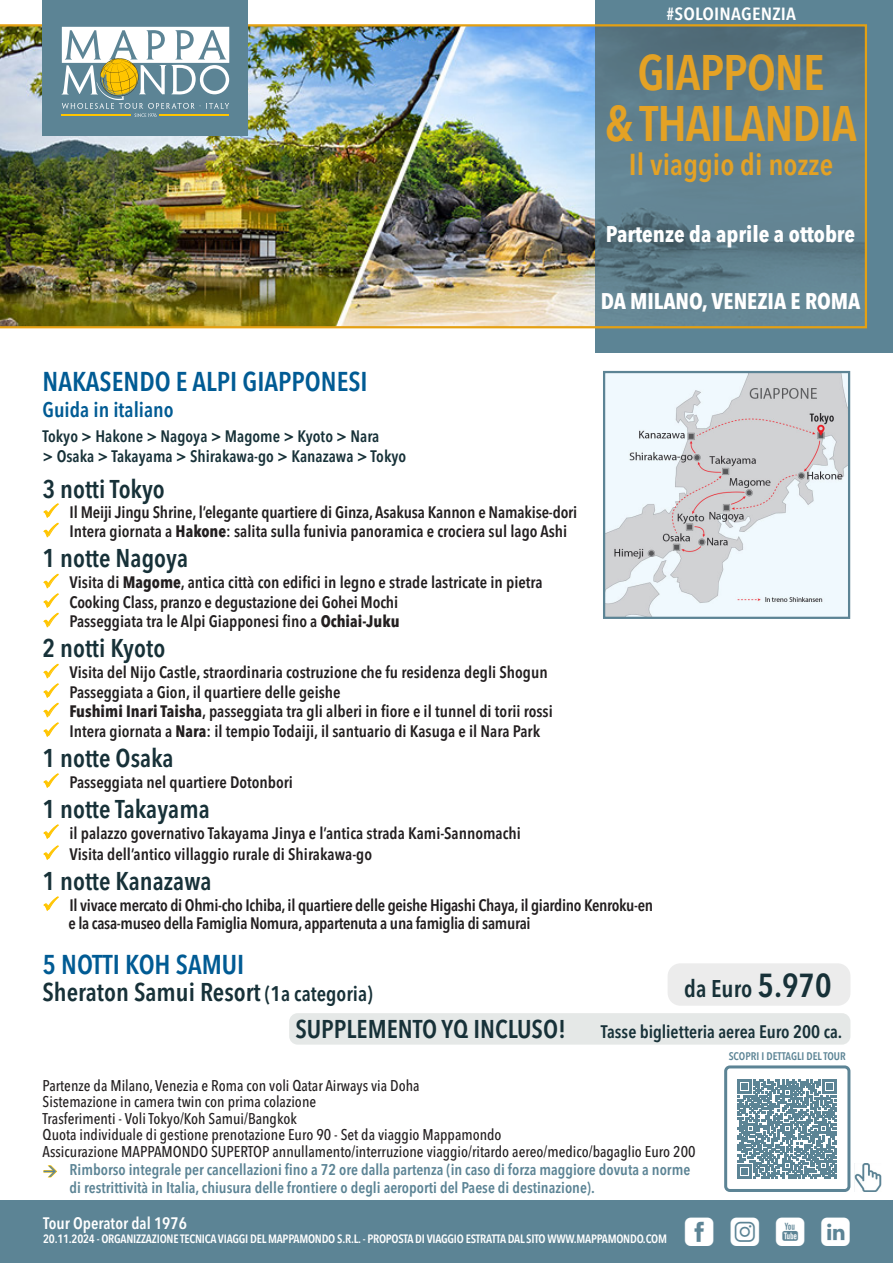
<style>
.page{position:relative;width:893px;height:1263px;background:#fff}
.page>*{position:absolute;margin:0;border:0;box-sizing:border-box;transform-origin:0 0}
.t1{font:600 condensed 49.5px "Avenir Next LT Pro";letter-spacing:-.02em;color:#e4a225}
.t2{font:36px "Mappamondoutil";color:#fff}
.t3{font:600 condensed 30px "Avenir Next LT Pro";color:#e4a225}
.t4{font:600 condensed 27px "Avenir Next LT Pro";color:#005b94}
.t5{font:600 condensed 25.5px "Avenir Next LT Pro";color:#173138}
.t6{font:600 condensed 24px "Avenir Next LT Pro";color:#173138}
.t7{font:700 condensed 22.5px "Avenir Next LT Pro";color:#fff}
.t8{font:600 condensed 21px "Avenir Next LT Pro";color:#005b94}
.t9{font:600 condensed 18px "Avenir Next LT Pro";letter-spacing:-.005em;color:#173138}
.t10{font:600 condensed 17.55px "Avenir Next LT Pro";letter-spacing:.01em;color:#fff;scale:1.11 1}
.t11{font:600 condensed 16.5px "Avenir Next LT Pro";color:#231f20}
.t12{font:600 condensed 16.5px "Avenir Next LT Pro";letter-spacing:-.02em;color:#231f20}
.t13{font:600 condensed 16.5px "Avenir Next LT Pro";color:#173138}
.t14{font:600 condensed 16.5px "Avenir Next LT Pro";color:#fff}
.t15{font:500 condensed 15.45px "Avenir Next LT Pro";color:#231f20}
.t16{font:600 condensed 15.45px/18px "Avenir Next LT Pro";color:#5c8495}
.t17{font:600 condensed 12px "Avenir Next LT Pro";letter-spacing:-.02em;color:#fff}
.t18{font:600 condensed 10.95px "Avenir Next LT Pro";color:#5c8495}
.s1{font-weight:700}
.s2{font-size:21px}
.s3{font-size:33px}
</style>
<div class="page">
<div style="left:0;top:1200px;width:893px;height:63px;background:#5c8495"></div>
<div style="left:289px;top:1013px;width:561px;height:31px;background:#e5e8e7;border-radius:9px"></div>
<div style="left:668px;top:963px;width:182px;height:43px;background:#ececec;border-radius:13px"></div>
<div style="left:595px;top:0;width:298px;height:353px;background:#5c8495"></div>
<img style="left:606px;top:374px;width:241px;height:242px">
<div style="left:603px;top:371px;width:247px;height:248px;border:2px solid #5c8495"></div>
<img style="left:0;top:24px;width:867px;height:304px">
<div style="left:42px;top:0;width:206px;height:136px;background:#5c8495"></div>
<svg style="left:62px;top:27px;width:167px;height:90px"></svg>
<div style="left:724px;top:1065px;width:126px;height:127px;border:3px solid #5c8495;border-radius:4px"></div>
<svg style="left:737px;top:1079px;width:100px;height:99px"></svg>
<img style="left:855px;top:1163px;width:26px;height:28px">
<p class="t10" style="left:667px;top:3px;width:118px">#SOLOINAGENZIA</p>
<p class="t1" style="left:637px;top:42px;width:189px">GIAPPONE</p>
<p class="t1" style="left:605px;top:93px;width:253px">&amp; THAILANDIA</p>
<p class="t3" style="left:629px;top:146px;width:206px">Il viaggio di nozze</p>
<p class="t7" style="left:606px;top:220px;width:251px">Partenze da aprile a ottobre</p>
<p class="t4" style="left:43px;top:365px;width:327px">NAKASENDO E ALPI GIAPPONESI</p>
<p class="t8" style="left:43px;top:397px;width:133px">Guida in italiano</p>
<p class="t13" style="left:43px;top:427px;width:338px">Tokyo &gt; Hakone &gt; Nagoya &gt; Magome &gt; Kyoto &gt; Nara</p>
<p class="t13" style="left:43px;top:446px;width:365px">&gt; Osaka &gt; Takayama &gt; Shirakawa-go &gt; Kanazawa &gt; Tokyo</p>
<p class="t7" style="left:601px;top:287px;width:261px">DA MILANO, VENEZIA E ROMA</p>
<p class="t5" style="left:43px;top:474px;width:124px">3 notti Tokyo</p>
<p class="t11" style="left:70px;top:502px;width:509px">Il Meiji Jingu Shrine, l’elegante quartiere di Ginza, Asakusa Kannon e Namakise-dori</p>
<p class="t11" style="left:70px;top:521px;width:499px">Intera giornata a <span class="s1">Hakone</span>: salita sulla funivia panoramica e crociera sul lago Ashi</p>
<p class="t5" style="left:43px;top:543px;width:147px">1 notte Nagoya</p>
<p class="t11" style="left:70px;top:572px;width:475px">Visita di <span class="s1">Magome</span>, antica città con edifici in legno e strade lastricate in pietra</p>
<p class="t11" style="left:70px;top:592px;width:330px">Cooking Class, pranzo e degustazione dei Gohei Mochi</p>
<p class="t11" style="left:70px;top:611px;width:332px">Passeggiata tra le Alpi Giapponesi fino a <span class="s1">Ochiai-Juku</span></p>
<p class="t5" style="left:43px;top:633px;width:124px">2 notti Kyoto</p>
<p class="t11" style="left:70px;top:662px;width:480px">Visita del Nijo Castle, straordinaria costruzione che fu residenza degli Shogun</p>
<p class="t11" style="left:70px;top:682px;width:273px">Passeggiata a Gion, il quartiere delle geishe</p>
<p class="t11" style="left:70px;top:701px;width:485px"><span class="s1">Fushimi Inari Taisha</span>, passeggiata tra gli alberi in fiore e il tunnel di torii rossi</p>
<p class="t11" style="left:70px;top:721px;width:472px">Intera giornata a <span class="s1">Nara</span>: il tempio Todaiji, il santuario di Kasuga e il Nara Park</p>
<p class="t5" style="left:43px;top:742px;width:133px">1 notte Osaka</p>
<p class="t11" style="left:70px;top:772px;width:225px">Passeggiata nel quartiere Dotonbori</p>
<p class="t5" style="left:43px;top:793px;width:169px">1 notte Takayama</p>
<p class="t11" style="left:70px;top:823px;width:453px">il palazzo governativo Takayama Jinya e l’antica strada Kami-Sannomachi</p>
<p class="t11" style="left:70px;top:844px;width:304px">Visita dell’antico villaggio rurale di Shirakawa-go</p>
<p class="t5" style="left:43px;top:865px;width:171px">1 notte Kanazawa</p>
<p class="t12" style="left:70px;top:895px;width:585px">Il vivace mercato di Ohmi-cho Ichiba, il quartiere delle geishe Higashi Chaya, il giardino Kenroku-en</p>
<p class="t12" style="left:69px;top:913px;width:464px">e la casa-museo della Famiglia Nomura, appartenuta a una famiglia di samurai</p>
<p class="t4" style="left:43px;top:948px;width:203px">5 NOTTI KOH SAMUI</p>
<p class="t5" style="left:43px;top:976px;width:332px">Sheraton Samui Resort <span class="s2">(1a categoria)</span></p>
<p class="t6" style="left:684px;top:974px;width:149px">da Euro <span class="s3">5.970</span></p>
<p class="t5" style="left:295px;top:1013px;width:272px">SUPPLEMENTO YQ INCLUSO!</p>
<p class="t9" style="left:601px;top:1021px;width:243px">Tasse biglietteria aerea Euro 200 ca.</p>
<p class="t15" style="left:43px;top:1076px;width:378px">Partenze da Milano, Venezia e Roma con voli Qatar Airways via Doha</p>
<p class="t15" style="left:43px;top:1092px;width:275px">Sistemazione in camera twin con prima colazione</p>
<p class="t15" style="left:43px;top:1109px;width:256px">Trasferimenti - Voli Tokyo/Koh Samui/Bangkok</p>
<p class="t15" style="left:43px;top:1125px;width:461px">Quota individuale di gestione prenotazione Euro 90 - Set da viaggio Mappamondo</p>
<p class="t15" style="left:43px;top:1142px;width:654px">Assicurazione MAPPAMONDO SUPERTOP annullamento/interruzione viaggio/ritardo aereo/medico/bagaglio Euro 200</p>
<p class="t16" style="left:70px;top:1160px;width:622px">Rimborso integrale per cancellazioni fino a 72 ore dalla partenza (in caso di forza maggiore dovuta a norme di restrittività in Italia, chiusura delle frontiere o degli aeroporti del Paese di destinazione).</p>
<p class="t18" style="left:729px;top:1049px;width:118px">SCOPRI I DETTAGLI DEL TOUR</p>
<p class="t14" style="left:43px;top:1213px;width:145px">Tour Operator dal 1976</p>
<p class="t17" style="left:43px;top:1231px;width:625px">20.11.2024 - ORGANIZZAZIONE TECNICA VIAGGI DEL MAPPAMONDO S.R.L. - PROPOSTA DI VIAGGIO ESTRATTA DAL SITO WWW.MAPPAMONDO.COM</p>
<p class="t2" style="left:685px;top:1212px;width:167px">fiyl</p>
</div>
